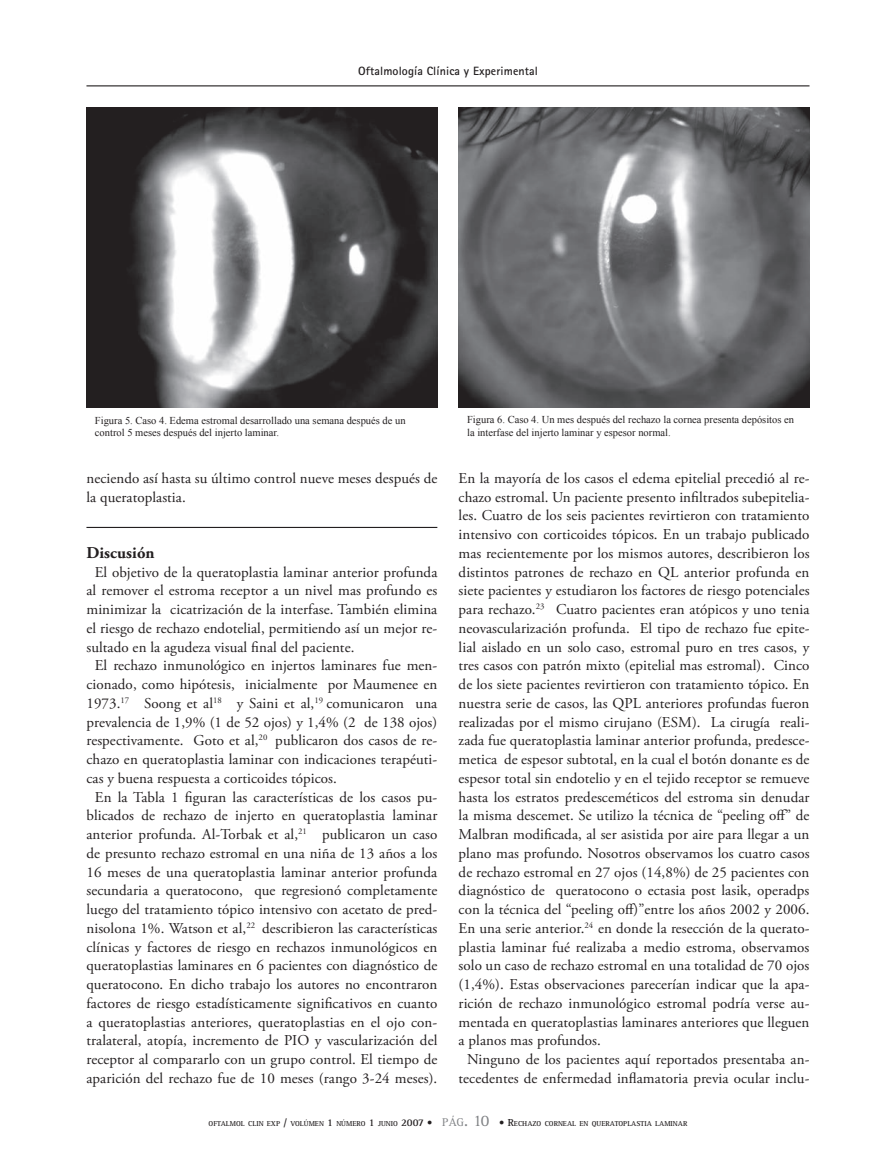
<style>
.page{position:relative;width:873px;height:1169px;background:#fff}
.page>*{position:absolute;margin:0;border:0;box-sizing:border-box;transform-origin:0 0}
.t1{font:700 16.5px "Adobe Garamond Pro";letter-spacing:.005em;color:#231f20}
.t2{font:15px/18.8px "Adobe Garamond Pro";letter-spacing:.005em;color:#231f20}
.t3{font:700 12px "Rotis Sans Serif";letter-spacing:.01em;color:#231f20}
.t4{font:10.5px/12.6px "Times New Roman";color:#231f20}
.t5{font:700 7.35px "Rotis Serif";color:#231f20}
.s1{font-size:10.5px}
.s2{font-weight:400;font-size:11.55px;color:#808285}
.s3{font-weight:400;font-size:16.5px;color:#808285}
</style>
<div class="page">
<hr style="left:86px;top:85px;width:723px;height:1px;background:#231f20">
<hr style="left:86px;top:527px;width:351px;height:1px;background:#231f20">
<img style="left:458px;top:108px;width:351px;height:300px">
<img style="left:86px;top:108px;width:351px;height:300px">
<p class="t3" style="left:358px;top:63px;width:181px">Oftalmología Clínica y Experimental</p>
<p class="t4" style="left:95px;top:414px;width:312px">Figura 5. Caso 4. Edema estromal desarrollado una semana después de un control 5 meses después del injerto laminar.</p>
<p class="t2" style="left:86px;top:469px;width:352px">neciendo así hasta su último control nueve meses después de la queratoplastia.</p>
<p class="t1" style="left:86px;top:543px;width:70px">Discusión</p>
<p class="t2" style="left:95px;top:563px;width:344px">El objetivo de la queratoplastia laminar anterior profunda</p>
<p class="t2" style="left:86px;top:582px;width:352px">al remover el estroma receptor a un nivel mas profundo es</p>
<p class="t2" style="left:86px;top:600px;width:352px">minimizar la cicatrización de la interfase. También elimina</p>
<p class="t2" style="left:86px;top:619px;width:352px">el riesgo de rechazo endotelial, permitiendo así un mejor re-</p>
<p class="t2" style="left:86px;top:638px;width:269px">sultado en la agudeza visual final del paciente.</p>
<p class="t2" style="left:95px;top:657px;width:344px">El rechazo inmunológico en injertos laminares fue men-</p>
<p class="t2" style="left:86px;top:675px;width:352px">cionado, como hipótesis, inicialmente por Maumenee en</p>
<p class="t2" style="left:86px;top:694px;width:352px">1973.<sup>17</sup> Soong et al<sup>18</sup> y Saini et al,<sup>19</sup> comunicaron una</p>
<p class="t2" style="left:86px;top:713px;width:352px">prevalencia de 1,9% (1 de 52 ojos) y 1,4% (2 de 138 ojos)</p>
<p class="t2" style="left:86px;top:732px;width:352px">respectivamente. Goto et al,<sup>20</sup> publicaron dos casos de re-</p>
<p class="t2" style="left:86px;top:750px;width:352px">chazo en queratoplastia laminar con indicaciones terapéuti-</p>
<p class="t2" style="left:86px;top:769px;width:252px">cas y buena respuesta a corticoides tópicos.</p>
<p class="t2" style="left:95px;top:788px;width:344px">En la Tabla 1 figuran las características de los casos pu-</p>
<p class="t2" style="left:86px;top:807px;width:352px">blicados de rechazo de injerto en queratoplastia laminar</p>
<p class="t2" style="left:86px;top:825px;width:352px">anterior profunda. Al-Torbak et al,<sup>21</sup> publicaron un caso</p>
<p class="t2" style="left:86px;top:844px;width:352px">de presunto rechazo estromal en una niña de 13 años a los</p>
<p class="t2" style="left:86px;top:863px;width:352px">16 meses de una queratoplastia laminar anterior profunda</p>
<p class="t2" style="left:86px;top:882px;width:352px">secundaria a queratocono, que regresionó completamente</p>
<p class="t2" style="left:86px;top:900px;width:352px">luego del tratamiento tópico intensivo con acetato de pred-</p>
<p class="t2" style="left:86px;top:919px;width:352px">nisolona 1%. Watson et al,<sup>22</sup> describieron las características</p>
<p class="t2" style="left:86px;top:938px;width:352px">clínicas y factores de riesgo en rechazos inmunológicos en</p>
<p class="t2" style="left:86px;top:957px;width:352px">queratoplastias laminares en 6 pacientes con diagnóstico de</p>
<p class="t2" style="left:86px;top:975px;width:352px">queratocono. En dicho trabajo los autores no encontraron</p>
<p class="t2" style="left:86px;top:994px;width:352px">factores de riesgo estadísticamente significativos en cuanto</p>
<p class="t2" style="left:86px;top:1013px;width:352px">a queratoplastias anteriores, queratoplastias en el ojo con-</p>
<p class="t2" style="left:86px;top:1032px;width:352px">tralateral, atopía, incremento de PIO y vascularización del</p>
<p class="t2" style="left:86px;top:1050px;width:352px">receptor al compararlo con un grupo control. El tiempo de</p>
<p class="t2" style="left:86px;top:1069px;width:352px">aparición del rechazo fue de 10 meses (rango 3-24 meses).</p>
<p class="t4" style="left:467px;top:413px;width:328px">Figura 6. Caso 4. Un mes después del rechazo la cornea presenta depósitos en la interfase del injerto laminar y espesor normal.</p>
<p class="t2" style="left:458px;top:469px;width:352px">En la mayoría de los casos el edema epitelial precedió al re-</p>
<p class="t2" style="left:458px;top:488px;width:352px">chazo estromal. Un paciente presento infiltrados subepitelia-</p>
<p class="t2" style="left:458px;top:507px;width:352px">les. Cuatro de los seis pacientes revirtieron con tratamiento</p>
<p class="t2" style="left:458px;top:525px;width:352px">intensivo con corticoides tópicos. En un trabajo publicado</p>
<p class="t2" style="left:458px;top:544px;width:352px">mas recientemente por los mismos autores, describieron los</p>
<p class="t2" style="left:458px;top:563px;width:352px">distintos patrones de rechazo en QL anterior profunda en</p>
<p class="t2" style="left:458px;top:582px;width:352px">siete pacientes y estudiaron los factores de riesgo potenciales</p>
<p class="t2" style="left:458px;top:600px;width:352px">para rechazo.<sup>23</sup> Cuatro pacientes eran atópicos y uno tenia</p>
<p class="t2" style="left:458px;top:619px;width:352px">neovascularización profunda. El tipo de rechazo fue epite-</p>
<p class="t2" style="left:458px;top:638px;width:352px">lial aislado en un solo caso, estromal puro en tres casos, y</p>
<p class="t2" style="left:458px;top:657px;width:352px">tres casos con patrón mixto (epitelial mas estromal). Cinco</p>
<p class="t2" style="left:458px;top:675px;width:352px">de los siete pacientes revirtieron con tratamiento tópico. En</p>
<p class="t2" style="left:458px;top:694px;width:352px">nuestra serie de casos, las QPL anteriores profundas fueron</p>
<p class="t2" style="left:458px;top:713px;width:352px">realizadas por el mismo cirujano (ESM). La cirugía reali-</p>
<p class="t2" style="left:458px;top:732px;width:352px">zada fue queratoplastia laminar anterior profunda, predesce-</p>
<p class="t2" style="left:458px;top:750px;width:352px">metica de espesor subtotal, en la cual el botón donante es de</p>
<p class="t2" style="left:458px;top:769px;width:352px">espesor total sin endotelio y en el tejido receptor se remueve</p>
<p class="t2" style="left:458px;top:788px;width:352px">hasta los estratos predesceméticos del estroma sin denudar</p>
<p class="t2" style="left:458px;top:807px;width:352px">la misma descemet. Se utilizo la técnica de “peeling off” de</p>
<p class="t2" style="left:458px;top:825px;width:352px">Malbran modificada, al ser asistida por aire para llegar a un</p>
<p class="t2" style="left:458px;top:844px;width:352px">plano mas profundo. Nosotros observamos los cuatro casos</p>
<p class="t2" style="left:458px;top:863px;width:352px">de rechazo estromal en 27 ojos (14,8%) de 25 pacientes con</p>
<p class="t2" style="left:458px;top:882px;width:352px">diagnóstico de queratocono o ectasia post lasik, operadps</p>
<p class="t2" style="left:458px;top:900px;width:352px">con la técnica del “peeling off)”entre los años 2002 y 2006.</p>
<p class="t2" style="left:458px;top:919px;width:352px">En una serie anterior.<sup>24</sup> en donde la resección de la querato-</p>
<p class="t2" style="left:458px;top:938px;width:352px">plastia laminar fué realizaba a medio estroma, observamos</p>
<p class="t2" style="left:458px;top:957px;width:352px">solo un caso de rechazo estromal en una totalidad de 70 ojos</p>
<p class="t2" style="left:458px;top:975px;width:352px">(1,4%). Estas observaciones parecerían indicar que la apa-</p>
<p class="t2" style="left:458px;top:994px;width:352px">rición de rechazo inmunológico estromal podría verse au-</p>
<p class="t2" style="left:458px;top:1013px;width:352px">mentada en queratoplastias laminares anteriores que lleguen</p>
<p class="t2" style="left:458px;top:1032px;width:144px">a planos mas profundos.</p>
<p class="t2" style="left:467px;top:1050px;width:344px">Ninguno de los pacientes aquí reportados presentaba an-</p>
<p class="t2" style="left:458px;top:1069px;width:352px">tecedentes de enfermedad inflamatoria previa ocular inclu-</p>
<p class="t5" style="left:209px;top:1119px;width:480px">OFTALMOL CLIN EXP <span class="s1">/</span> VOLÚMEN <span class="s1">1</span> NÚMERO <span class="s1">1</span> JUNIO <span class="s1">2007 •</span> <span class="s2">pág</span><span class="s3">. 1 0</span> <span class="s1">• R</span>ECHAZO CORNEAL EN QUERATOPLASTIA LAMINAR</p>
</div>
